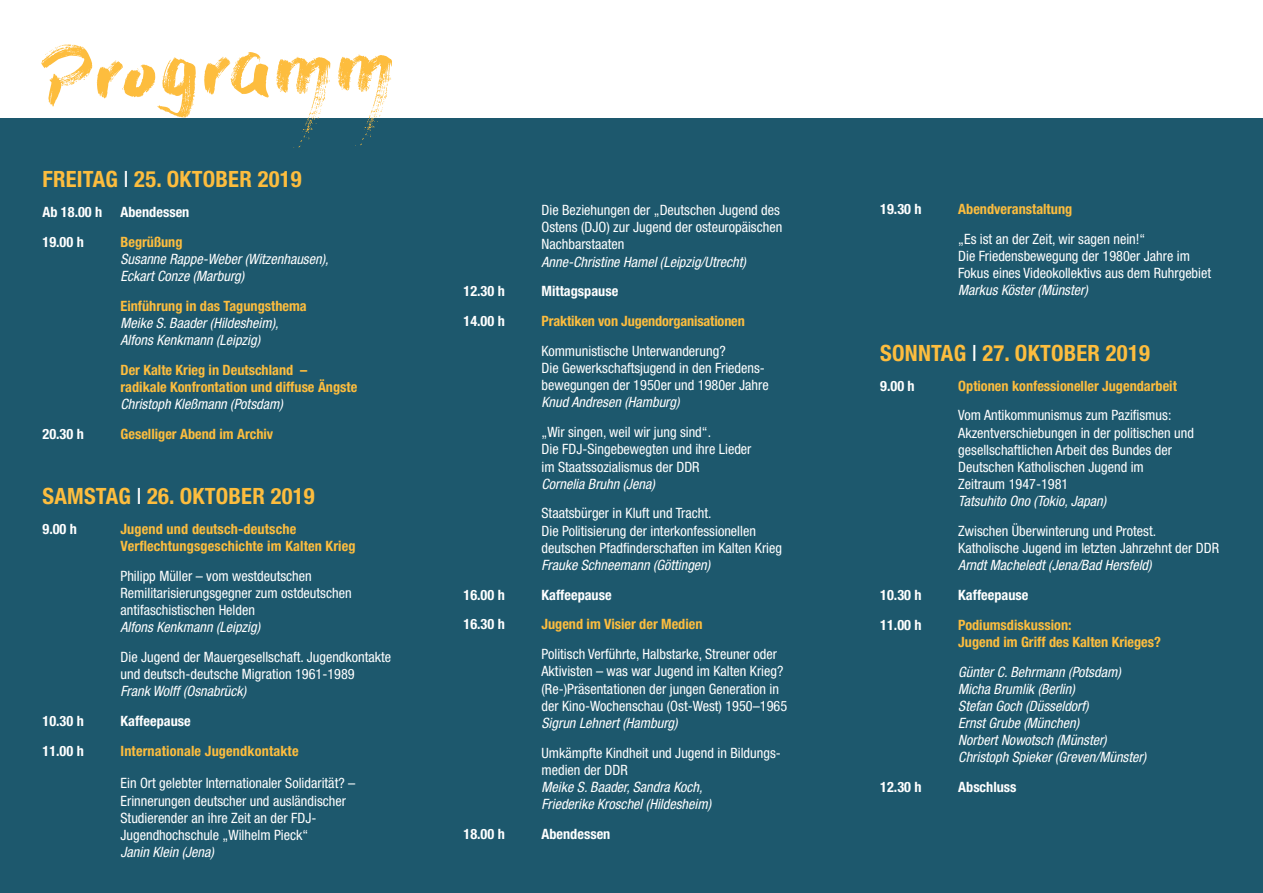
<style>
.page{position:relative;width:1263px;height:893px;background:#fff}
.page>*{position:absolute;margin:0;border:0;box-sizing:border-box;transform-origin:0 0}
.t1{font:75px "Dry Brush";color:#fdbd3e}
.t2{font:700 condensed 22.5px "Helvetica Neue LT Pro";letter-spacing:.01em;color:#fdbd3e}
.t3{font:condensed 14.25px/17.1px "Helvetica Neue LT Pro";color:#fff}
.t4{font:italic condensed 14.25px/17.1px "Helvetica Neue LT Pro";color:#fff}
.t5{font:700 condensed 14.25px/17.1px "Helvetica Neue LT Pro";color:#fdbd3e}
.t6{font:700 condensed 14.25px "Helvetica Neue LT Pro";color:#fff}
.s1{font-weight:400;color:#fff}
</style>
<div class="page">
<div style="left:0;top:118px;width:1263px;height:775px;background:#1d586d"></div>
<h1 class="t1" style="left:42px;top:30px;width:354px;rotate:-2deg">Programm</h1>
<h2 class="t2" style="left:43px;top:165px;width:261px">FREITAG <span class="s1">I</span> 25. OKTOBER 2019</h2>
<p class="t6" style="left:43px;top:203px;width:61px">Ab 18.00 h</p>
<p class="t6" style="left:121px;top:203px;width:70px">Abendessen</p>
<p class="t6" style="left:43px;top:233px;width:43px">19.00 h</p>
<p class="t5" style="left:121px;top:233px;width:64px">Begrüßung</p>
<p class="t4" style="left:121px;top:250px;width:210px">Susanne Rappe-Weber (Witzenhausen),<br>Eckart Conze (Marburg)</p>
<p class="t5" style="left:121px;top:297px;width:188px">Einführung in das Tagungsthema</p>
<p class="t4" style="left:121px;top:314px;width:159px">Meike S. Baader (Hildesheim),<br>Alfons Kenkmann (Leipzig)</p>
<p class="t5" style="left:121px;top:361px;width:238px">Der Kalte Krieg in Deutschland –<br>radikale Konfrontation und diffuse Ängste</p>
<p class="t4" style="left:121px;top:396px;width:164px">Christoph Kleßmann (Potsdam)</p>
<p class="t6" style="left:43px;top:425px;width:43px">20.30 h</p>
<p class="t5" style="left:121px;top:425px;width:154px">Geselliger Abend im Archiv</p>
<h2 class="t2" style="left:43px;top:482px;width:274px">SAMSTAG <span class="s1">I</span> 26. OKTOBER 2019</h2>
<p class="t6" style="left:43px;top:520px;width:36px">9.00 h</p>
<p class="t5" style="left:121px;top:520px;width:237px">Jugend und deutsch-deutsche<br>Verflechtungsgeschichte im Kalten Krieg</p>
<p class="t3" style="left:121px;top:567px;width:233px">Philipp Müller – vom westdeutschen<br>Remilitarisierungsgegner zum ostdeutschen antifaschistischen Helden</p>
<p class="t4" style="left:121px;top:619px;width:141px">Alfons Kenkmann (Leipzig)</p>
<p class="t3" style="left:121px;top:648px;width:272px">Die Jugend der Mauergesellschaft. Jugendkontakte und deutsch-deutsche Migration 1961-1989</p>
<p class="t4" style="left:121px;top:683px;width:127px">Frank Wolff (Osnabrück)</p>
<p class="t6" style="left:43px;top:712px;width:43px">10.30 h</p>
<p class="t6" style="left:121px;top:712px;width:72px">Kaffeepause</p>
<p class="t6" style="left:43px;top:742px;width:43px">11.00 h</p>
<p class="t5" style="left:121px;top:742px;width:180px">Internationale Jugendkontakte</p>
<p class="t3" style="left:121px;top:775px;width:236px">Ein Ort gelebter Internationaler Solidarität? – Erinnerungen deutscher und ausländischer Studierender an ihre Zeit an der FDJ-Jugendhochschule „Wilhelm Pieck“</p>
<p class="t4" style="left:121px;top:844px;width:95px">Janin Klein (Jena)</p>
<p class="t3" style="left:541px;top:202px;width:242px">Die Beziehungen der „Deutschen Jugend des<br>Ostens (DJO) zur Jugend der osteuropäischen<br>Nachbarstaaten</p>
<p class="t4" style="left:541px;top:253px;width:206px">Anne-Christine Hamel (Leipzig/Utrecht)</p>
<p class="t6" style="left:463px;top:283px;width:43px">12.30 h</p>
<p class="t6" style="left:541px;top:283px;width:78px">Mittagspause</p>
<p class="t6" style="left:463px;top:313px;width:43px">14.00 h</p>
<p class="t5" style="left:541px;top:312px;width:205px">Praktiken von Jugendorganisationen</p>
<p class="t3" style="left:541px;top:342px;width:229px">Kommunistische Unterwanderung?<br>Die Gewerkschaftsjugend in den Friedens&shy;bewegungen der 1950er und 1980er Jahre</p>
<p class="t4" style="left:541px;top:394px;width:139px">Knud Andresen (Hamburg)</p>
<p class="t3" style="left:541px;top:424px;width:211px">„Wir singen, weil wir jung sind“.<br>Die FDJ-Singebewegten und ihre Lieder im Staatssozialismus der DDR</p>
<p class="t4" style="left:541px;top:475px;width:115px">Cornelia Bruhn (Jena)</p>
<p class="t3" style="left:541px;top:505px;width:242px">Staatsbürger in Kluft und Tracht.<br>Die Politisierung der interkonfessionellen deutschen Pfadfinderschaften im Kalten Krieg</p>
<p class="t4" style="left:541px;top:556px;width:170px">Frauke Schneemann (Göttingen)</p>
<p class="t6" style="left:463px;top:586px;width:43px">16.00 h</p>
<p class="t6" style="left:541px;top:586px;width:72px">Kaffeepause</p>
<p class="t6" style="left:463px;top:616px;width:43px">16.30 h</p>
<p class="t5" style="left:541px;top:616px;width:163px">Jugend im Visier der Medien</p>
<p class="t3" style="left:541px;top:646px;width:247px">Politisch Verführte, Halbstarke, Streuner oder Aktivisten – was war Jugend im Kalten Krieg? (Re-)Präsentationen der jungen Generation in der Kino-Wochenschau (Ost-West) 1950–1965</p>
<p class="t4" style="left:541px;top:714px;width:138px">Sigrun Lehnert (Hamburg)</p>
<p class="t3" style="left:541px;top:744px;width:241px">Umkämpfte Kindheit und Jugend in Bildungs&shy;medien der DDR</p>
<p class="t4" style="left:541px;top:778px;width:171px">Meike S. Baader, Sandra Koch,<br>Friederike Kroschel (Hildesheim)</p>
<p class="t6" style="left:463px;top:825px;width:43px">18.00 h</p>
<p class="t6" style="left:541px;top:825px;width:70px">Abendessen</p>
<p class="t6" style="left:880px;top:201px;width:43px">19.30 h</p>
<p class="t5" style="left:958px;top:200px;width:115px">Abendveranstaltung</p>
<p class="t3" style="left:958px;top:230px;width:254px">„Es ist an der Zeit, wir sagen nein!“<br>Die Friedensbewegung der 1980er Jahre im<br>Fokus eines Videokollektivs aus dem Ruhrgebiet</p>
<p class="t4" style="left:958px;top:282px;width:131px">Markus Köster (Münster)</p>
<h2 class="t2" style="left:880px;top:339px;width:271px">SONNTAG <span class="s1">I</span> 27. OKTOBER 2019</h2>
<p class="t6" style="left:880px;top:377px;width:36px">9.00 h</p>
<p class="t5" style="left:958px;top:377px;width:220px">Optionen konfessioneller Jugendarbeit</p>
<p class="t3" style="left:958px;top:407px;width:237px">Vom Antikommunismus zum Pazifismus:<br>Akzentverschiebungen in der politischen und gesellschaftlichen Arbeit des Bundes der Deutschen Katholischen Jugend im Zeitraum 1947-1981</p>
<p class="t4" style="left:958px;top:493px;width:149px">Tatsuhito Ono (Tokio, Japan)</p>
<p class="t3" style="left:958px;top:522px;width:262px">Zwischen Überwinterung und Protest.<br>Katholische Jugend im letzten Jahrzehnt der DDR</p>
<p class="t4" style="left:958px;top:557px;width:195px">Arndt Macheledt (Jena/Bad Hersfeld)</p>
<p class="t6" style="left:880px;top:586px;width:43px">10.30 h</p>
<p class="t6" style="left:958px;top:586px;width:72px">Kaffeepause</p>
<p class="t6" style="left:880px;top:616px;width:43px">11.00 h</p>
<p class="t5" style="left:958px;top:616px;width:204px">Podiumsdiskussion:<br>Jugend im Griff des Kalten Krieges?</p>
<p class="t4" style="left:958px;top:663px;width:189px">Günter C. Behrmann (Potsdam)<br>Micha Brumlik (Berlin)<br>Stefan Goch (Düsseldorf)<br>Ernst Grube (München)<br>Norbert Nowotsch (Münster)<br>Christoph Spieker (Greven/Münster)</p>
<p class="t6" style="left:880px;top:778px;width:43px">12.30 h</p>
<p class="t6" style="left:958px;top:778px;width:60px">Abschluss</p>
</div>
